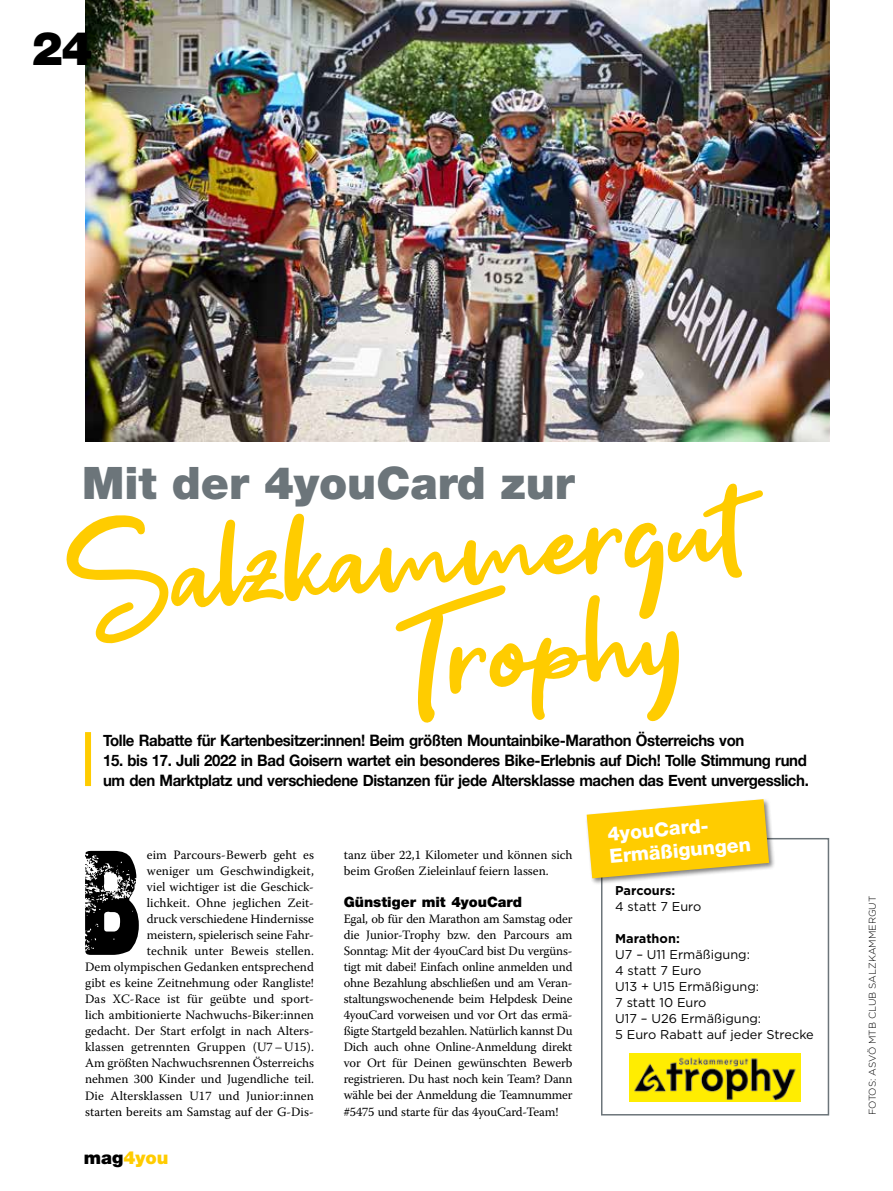
<style>
.page{position:relative;width:893px;height:1191px;background:#fff}
.page>*{position:absolute;margin:0;border:0;box-sizing:border-box;transform-origin:0 0}
.t1{font:181.05px "BO Ring";color:#000}
.t2{font:168px "Get Show";color:#fc0}
.t3{font:900 46.5px "Helvetica Neue LT Pro";color:#000}
.t4{font:900 44.85px "Helvetica Neue LT Pro";color:#6c757a}
.t5{font:800 19.5px/22.5px "Helvetica Neue LT Pro";color:#fff}
.t6{font:900 18px "Helvetica Neue LT Pro";color:#fc0}
.t7{font:700 15.75px/20.2px "Helvetica Neue";letter-spacing:-.025em;color:#000;scale:.95 1}
.t8{font:900 14.25px "Helvetica Neue LT Pro";color:#000}
.t9{font:12.75px/16px "Warnock Pro";color:#000;text-align:right}
.t10{font:12.75px/16px "Gotham";color:#000}
.t11{font:700 12.75px "Gotham";color:#000}
.t12{font:300 9.75px "Gotham";color:#000}
.s1{color:#000}
</style>
<div class="page">
<svg style="left:823px;top:1016px;width:7px;height:100px"></svg>
<div style="left:85px;top:732px;width:6px;height:54px;background:#fc0"></div>
<div style="left:602px;top:838px;width:226px;height:276px;background:#fff"></div>
<div style="left:601px;top:838px;width:228px;height:277px;border:2px solid #6c757a"></div>
<div style="left:585px;top:797px;width:191px;height:88px;background:#000;opacity:.5"></div>
<svg style="left:587px;top:799px;width:182px;height:79px;background:#f9d130"></svg>
<img style="left:85px;top:0;width:744px;height:441px">
<img style="left:630px;top:1053px;width:170px;height:48px">
<h3 class="t3" style="left:32px;top:21px;width:62px">24</h3>
<h3 class="t4" style="left:82px;top:456px;width:494px">Mit der 4youCard zur</h3>
<h2 class="t2" style="left:61px;top:489px;width:680px;rotate:-5deg">Salzkammergut</h2>
<h2 class="t2" style="left:390px;top:567px;width:290px;rotate:-5deg">Trophy</h2>
<p class="t7" style="left:103px;top:730px;width:676px">Tolle Rabatte für Kartenbesitzer:innen! Beim größten Mountainbike-Marathon Österreichs von</p>
<p class="t7" style="left:103px;top:750px;width:744px">15. bis 17. Juli 2022 in Bad Goisern wartet ein besonderes Bike-Erlebnis auf Dich! Tolle Stimmung rund um den Marktplatz und verschiedene Distanzen für jede Altersklasse machen das Event unvergesslich.</p>
<p class="t9" style="left:85px;top:846px;width:230px">eim Parcours-Bewerb geht es<br>weniger um Geschwindigkeit,<br>viel wichtiger ist die Geschick-<br>lichkeit. Ohne jeglichen Zeit-<br>druck verschiedene Hindernisse<br>meistern, spielerisch seine Fahr-<br>technik unter Beweis stellen.<br>Dem olympischen Gedanken entsprechend gibt es keine Zeitnehmung oder Rangliste!<br>Das XC-Race ist für geübte und sport&shy;lich ambitionierte Nachwuchs-Biker:innen gedacht. Der Start erfolgt in nach Alters&shy;klassen getrennten Gruppen (U7–U15).<br>Am größten Nachwuchsrennen Österreichs nehmen 300 Kinder und Jugendliche teil.<br>Die Altersklassen U17 und Junior:innen starten bereits am Samstag auf der G-Dis-</p>
<p class="t9" style="left:344px;top:846px;width:230px;text-align:left">tanz über 22,1 Kilometer und können sich beim Großen Zieleinlauf feiern lassen.</p>
<h1 class="t1" style="left:71px;top:826px;width:77px">B</h1>
<p class="t8" style="left:344px;top:893px;width:180px">Günstiger mit 4youCard</p>
<p class="t9" style="left:344px;top:910px;width:230px;text-align:justify">Egal, ob für den Marathon am Samstag oder die Junior-Trophy bzw. den Parcours am Sonntag: Mit der 4youCard bist Du vergüns&shy;tigt mit dabei! Einfach online anmelden und ohne Bezahlung abschließen und am Veran&shy;staltungswochenende beim Helpdesk Deine 4youCard vorweisen und vor Ort das ermä&shy;ßigte Startgeld bezahlen. Natürlich kannst Du Dich auch ohne Online-Anmeldung direkt vor Ort für Deinen gewünschten Bewerb registrieren. Du hast noch kein Team? Dann wähle bei der Anmeldung die Teamnummer #5475 und starte für das 4youCard-Team!</p>
<h3 class="t6" style="left:84px;top:1146px;width:86px"><span class="s1">mag</span>4you</h3>
<h3 class="t5" style="left:606px;top:822px;width:143px;rotate:-5deg">4youCard-<br>Ermäßigungen</h3>
<p class="t11" style="left:615px;top:881px;width:62px">Parcours:</p>
<p class="t10" style="left:615px;top:897px;width:88px">4 statt 7 Euro</p>
<p class="t11" style="left:615px;top:929px;width:66px">Marathon:</p>
<p class="t10" style="left:615px;top:946px;width:200px">U7 – U11 Ermäßigung:<br>4 statt 7 Euro<br>U13 + U15 Ermäßigung:<br>7 statt 10 Euro<br>U17 – U26 Ermäßigung:<br>5 Euro Rabatt auf jeder Strecke</p>
<p class="t12" style="left:866px;top:1115px;width:221px;rotate:-90deg">FOTOS: ASVÖ MTB CLUB SALZKAMMERGUT</p>
</div>
